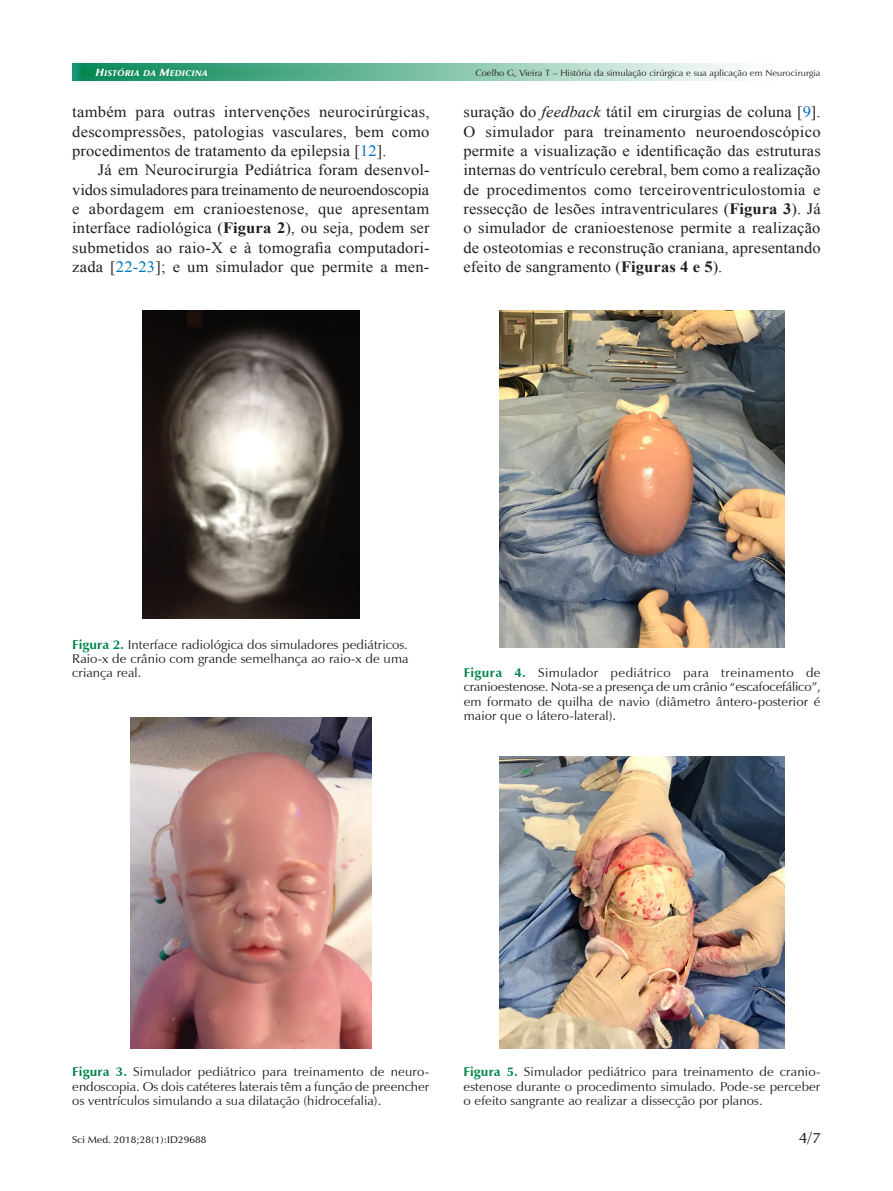
<style>
.page{position:relative;width:893px;height:1191px;background:#fff}
.page>*{position:absolute;margin:0;border:0;box-sizing:border-box;transform-origin:0 0}
.t1{font:15.75px/19.4px "Times New Roman";letter-spacing:.005em;color:#231f20;text-align:justify;scale:1.05 1}
.t2{font:600 15px "Zapf Humanist 601 BT";color:#231f20;scale:1.05 1}
.t3{font:12.75px/14.2px "Zapf Humanist 601 BT";letter-spacing:.005em;color:#231f20;text-align:justify;scale:1.05 1}
.t4{font:600 9.75px "Zapf Humanist 601 BT";letter-spacing:.005em;color:#231f20;scale:1.05 1}
.t5{font:9px "Zapf Humanist 601 BT";letter-spacing:.005em;color:#231f20;scale:1.05 1}
.t6{font:8.4px "Zapf Humanist 601 BT Ultra Italic SC800";letter-spacing:.045em;color:#fff;scale:1.05 1}
.s1{font-size:10.5px}
.s2{color:#0072bc}
.s3{font-weight:700}
.s4{font-style:italic}
.s5{font-weight:700;color:#00854a}
</style>
<div class="page">
<div style="left:83px;top:63px;width:738px;height:19px;background:#229b8f;opacity:.75"></div>
<div style="left:71px;top:63px;width:622px;height:19px;background:#229b8f;opacity:.75"></div>
<img style="left:142px;top:310px;width:218px;height:308px">
<img style="left:130px;top:717px;width:242px;height:331px">
<img style="left:499px;top:310px;width:286px;height:337px">
<img style="left:499px;top:756px;width:286px;height:292px">
<p class="t6" style="left:96px;top:68px;width:108px"><span class="s1">H</span>ISTÓRIA DA <span class="s1">M</span>EDICINA</p>
<p class="t5" style="left:475px;top:67px;width:330px">Coelho G, Vieira T – História da simulação cirúrgica e sua aplicação em Neurocirurgia</p>
<p class="t1" style="left:72px;top:102px;width:342px">também para outras intervenções neurocirúrgicas, descompressões, patologias vasculares, bem como procedimentos de tratamento da epilepsia [<span class="s2">12</span>].</p>
<p class="t1" style="left:72px;top:160px;width:342px;text-indent:26px">Já em Neurocirurgia Pediátrica foram desenvol&shy;vidos simuladores para treinamento de neuroendoscopia e abordagem em cranioestenose, que apresentam interface radiológica (<span class="s3">Figura 2</span>), ou seja, podem ser submetidos ao raio-X e à tomografia computadori&shy;zada [<span class="s2">22-23</span>]; e um simulador que permite a men-</p>
<p class="t1" style="left:463px;top:102px;width:342px">suração do <span class="s4">feedback</span> tátil em cirurgias de coluna [<span class="s2">9</span>].<br>O simulador para treinamento neuroendoscópico permite a visualização e identificação das estruturas internas do ventrículo cerebral, bem como a realização de procedimentos como terceiroventriculostomia e ressecção de lesões intraventriculares (<span class="s3">Figura 3</span>). Já o simulador de cranioestenose permite a realização de osteotomias e reconstrução craniana, apresentando efeito de sangramento (<span class="s3">Figuras 4 e 5</span>).</p>
<p class="t3" style="left:72px;top:637px;width:322px"><span class="s5">Figura 2.</span> Interface radiológica dos simuladores pediátricos.<br>Raio-x de crânio com grande semelhança ao raio-x de uma criança real.</p>
<p class="t3" style="left:464px;top:665px;width:342px"><span class="s5">Figura 4.</span> Simulador pediátrico para treinamento de cranioestenose. Nota-se a presença de um crânio “escafocefálico”, em formato de quilha de navio (diâmetro ântero-posterior é maior que o látero-lateral).</p>
<p class="t3" style="left:72px;top:1064px;width:342px"><span class="s5">Figura 3.</span> Simulador pediátrico para treinamento de neuro&shy;endoscopia. Os dois catéteres laterais têm a função de preencher os ventrículos simulando a sua dilatação (hidrocefalia).</p>
<p class="t3" style="left:463px;top:1064px;width:341px"><span class="s5">Figura 5.</span> Simulador pediátrico para treinamento de cranio&shy;estenose durante o procedimento simulado. Pode-se perceber o efeito sangrante ao realizar a dissecção por planos.</p>
<p class="t4" style="left:72px;top:1133px;width:129px">Sci Med. 2018;28(1):ID29688</p>
<p class="t2" style="left:799px;top:1128px;width:22px">4/7</p>
</div>
